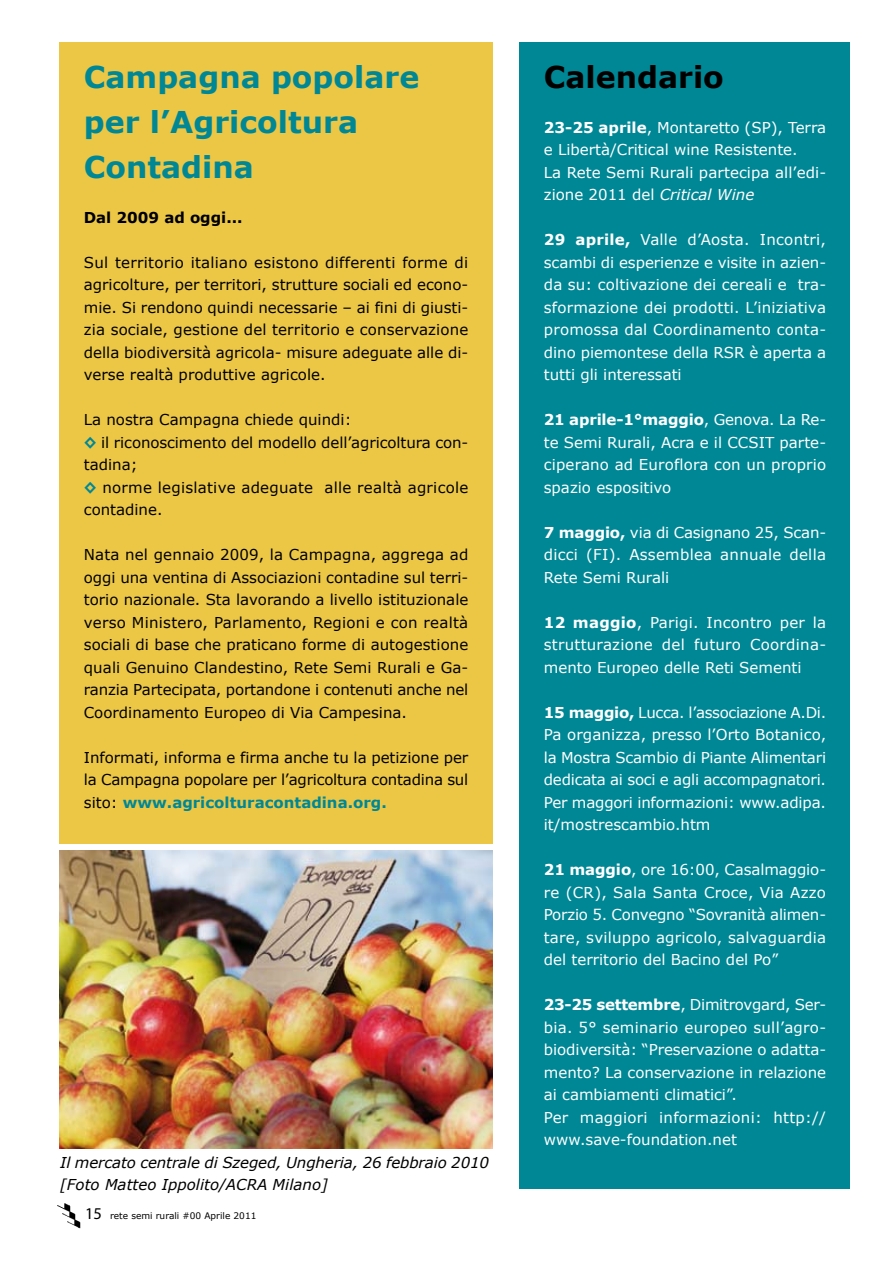
<style>
.page{position:relative;width:893px;height:1263px;background:#fff}
.page>*{position:absolute;margin:0;border:0;box-sizing:border-box;transform-origin:0 0}
.t1{font:700 30px/45px "Verdana";color:#008795}
.t2{font:700 30px "Verdana";color:#000}
.t3{font:15px/22.5px "Verdana";color:#fff;text-align:justify}
.t4{font:15px/22.5px "Verdana";color:#000;text-align:justify}
.t5{font:italic 15px/22.5px "Verdana";letter-spacing:-.01em;color:#000}
.t6{font:700 15px "Verdana";color:#000}
.t7{font:9px "Verdana";color:#000}
.s1{font-weight:700;color:#008795}
.s2{font-family:"Myriad Pro";font-size:16.5px}
.s3{font-weight:700}
.s4{font-style:italic}
</style>
<div class="page">
<img style="left:57px;top:1203px;width:24px;height:26px">
<div style="left:519px;top:43px;width:331px;height:1146px;background:#008795"></div>
<div style="left:60px;top:43px;width:433px;height:801px;background:#ecc746"></div>
<img style="left:60px;top:850px;width:433px;height:298px">
<h1 class="t1" style="left:84px;top:53px;width:337px">Campagna popolare per l’Agricoltura<br>Contadina</h1>
<p class="t6" style="left:84px;top:208px;width:160px">Dal 2009 ad oggi...</p>
<p class="t4" style="left:84px;top:250px;width:386px">Sul territorio italiano esistono differenti forme di agricolture, per territori, strutture sociali ed econo&shy;mie. Si rendono quindi necessarie – ai fini di giusti&shy;zia sociale, gestione del territorio e conservazione della biodiversità agricola- misure adeguate alle di&shy;verse realtà produttive agricole.</p>
<p class="t4" style="left:84px;top:408px;width:386px;text-align:left">La nostra Campagna chiede quindi:<br><span class="s1">◊</span> il riconoscimento del modello dell’agricoltura con&shy;tadina;<br><span class="s1">◊</span> norme legislative adeguate alle realtà agricole contadine.</p>
<p class="t4" style="left:84px;top:543px;width:386px">Nata nel gennaio 2009, la Campagna, aggrega ad oggi una ventina di Associazioni contadine sul terri&shy;torio nazionale. Sta lavorando a livello istituzionale verso Ministero, Parlamento, Regioni e con realtà sociali di base che praticano forme di autogestione quali Genuino Clandestino, Rete Semi Rurali e Ga&shy;ranzia Partecipata, portandone i contenuti anche nel Coordinamento Europeo di Via Campesina.</p>
<p class="t4" style="left:84px;top:745px;width:386px">Informati, informa e firma anche tu la petizione per la Campagna popolare per l’agricoltura contadina sul sito: <span class="s1">www.agricolturacontadina.org.</span></p>
<p class="t5" style="left:60px;top:1150px;width:430px">Il mercato centrale di Szeged, Ungheria, 26 febbraio 2010 [Foto Matteo Ippolito/ACRA Milano]</p>
<p class="t7" style="left:85px;top:1210px;width:173px"><span class="s2">15</span> rete semi rurali #00 Aprile 2011</p>
<h1 class="t2" style="left:544px;top:58px;width:182px">Calendario</h1>
<p class="t3" style="left:544px;top:115px;width:284px;text-align:left"><span class="s3">23-25 aprile</span>, Montaretto (SP), Terra e Libertà/Critical wine Resistente.<br>La Rete Semi Rurali partecipa all’edi&shy;zione 2011 del <span class="s4">Critical Wine</span></p>
<p class="t3" style="left:544px;top:228px;width:284px"><span class="s3">29 aprile,</span> Valle d’Aosta. Incontri, scambi di esperienze e visite in azien&shy;da su: coltivazione dei cereali e tra&shy;sformazione dei prodotti. L’iniziativa promossa dal Coordinamento conta&shy;dino piemontese della RSR è aperta a tutti gli interessati</p>
<p class="t3" style="left:544px;top:408px;width:284px"><span class="s3">21 aprile-1°maggio</span>, Genova. La Re&shy;te Semi Rurali, Acra e il CCSIT parte&shy;ciperano ad Euroflora con un proprio spazio espositivo</p>
<p class="t3" style="left:544px;top:520px;width:284px"><span class="s3">7 maggio,</span> via di Casignano 25, Scan&shy;dicci (FI). Assemblea annuale della Rete Semi Rurali</p>
<p class="t3" style="left:544px;top:610px;width:284px"><span class="s3">12 maggio</span>, Parigi. Incontro per la strutturazione del futuro Coordina&shy;mento Europeo delle Reti Sementi</p>
<p class="t3" style="left:544px;top:700px;width:284px"><span class="s3">15 maggio,</span> Lucca. l’associazione A.Di.<br>Pa organizza, presso l’Orto Botanico, la Mostra Scambio di Piante Alimentari dedicata ai soci e agli accompagnatori.<br>Per maggori informazioni: www.adipa. it/mostrescambio.htm</p>
<p class="t3" style="left:544px;top:858px;width:284px"><span class="s3">21 maggio</span>, ore 16:00, Casalmaggio&shy;re (CR), Sala Santa Croce, Via Azzo Porzio 5. Convegno “Sovranità alimen&shy;tare, sviluppo agricolo, salvaguardia del territorio del Bacino del Po”</p>
<p class="t3" style="left:544px;top:993px;width:284px;text-align:left"><span class="s3">23-25 settembre</span>, Dimitrovgard, Ser&shy;bia. 5° seminario europeo sull’agro&shy;biodiversità: “Preservazione o adatta&shy;mento? La conservazione in relazione ai cambiamenti climatici”.<br>Per maggiori informazioni: http:// www.save-foundation.net</p>
</div>
